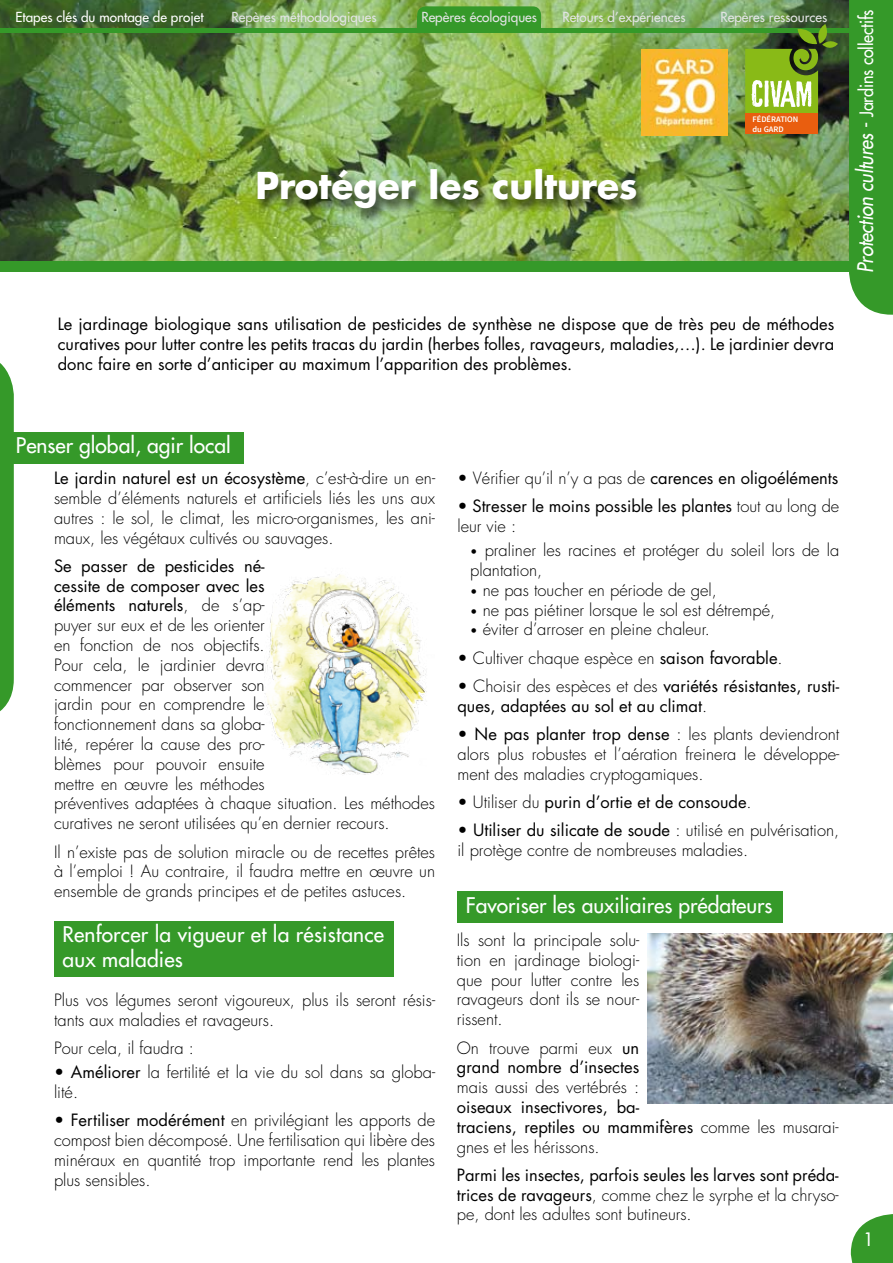
<style>
.page{position:relative;width:893px;height:1263px;background:#fff}
.page>*{position:absolute;margin:0;border:0;box-sizing:border-box;transform-origin:0 0}
.t1{font:700 36px "Futura";color:#fff}
.t2{font:21px/25.2px "Futura";color:#fff}
.t3{font:italic 21px "Futura";color:#fff;scale:.9 1}
.t4{font:18px "Futura";color:#fff}
.t5{font:300 16.5px/19.8px "Futura";color:#000;text-align:justify}
.t6{font:16.5px/19.8px "Futura";color:#000}
.t7{font:13.5px "Futura";color:#e3e4e5}
.t8{font:13.5px "Futura";color:#fff}
.t9{font:600 8.4px/10.1px "Source Sans Pro";color:#fff}
.s1{font-style:normal}
.s2{font-style:normal;font-size:18px}
.s3{font-weight:400}
.s4{font-weight:300}
.s5{font-size:12px}
</style>
<div class="page">
<img style="left:0;top:0;width:849px;height:261px">
<div style="left:0;top:261px;width:889px;height:11px;background:#359929"></div>
<div style="left:849px;top:0;width:44px;height:315px;background:#359929"></div>
<svg style="left:851px;top:1214px;width:42px;height:49px"></svg>
<div style="left:0;top:28px;width:885px;height:5px;background:#359929"></div>
<div style="left:417px;top:6px;width:124px;height:25px;background:#359929;border-radius:9px"></div>
<div style="left:417px;top:16px;width:124px;height:15px;background:#359929"></div>
<img style="left:642px;top:49px;width:85px;height:86px">
<div style="left:745px;top:114px;width:73px;height:20px;background:#e95e0f"></div>
<svg style="left:745px;top:24px;width:93px;height:90px;background:#708f35"></svg>
<div style="left:7px;top:432px;width:237px;height:31px;background:#359929"></div>
<svg style="left:0;top:363px;width:14px;height:348px;background:#429f37"></svg>
<div style="left:254px;top:169px;width:394px;height:55px;background:#000;opacity:.75"></div>
<img style="left:265px;top:574px;width:162px;height:201px">
<div style="left:54px;top:921px;width:339px;height:56px;background:#359929"></div>
<div style="left:457px;top:892px;width:325px;height:31px;background:#359929"></div>
<img style="left:648px;top:933px;width:245px;height:170px">
<p class="t8" style="left:16px;top:9px;width:190px">Etapes clés du montage de projet</p>
<p class="t7" style="left:231px;top:9px;width:147px">Repères méthodologiques</p>
<p class="t7" style="left:421px;top:9px;width:117px">Repères écologiques</p>
<p class="t7" style="left:562px;top:9px;width:125px">Retours d’expériences</p>
<p class="t7" style="left:720px;top:9px;width:108px">Repères ressources</p>
<p class="t3" style="left:852px;top:273px;width:294px;rotate:-90deg">Protection cultures <span class="s1">-</span> <span class="s2">Jardins collectifs</span></p>
<p class="t9" style="left:753px;top:114px;width:47px">FÉDÉRATION du GARD</p>
<h1 class="t1" style="left:255px;top:161px;width:384px">Protéger les cultures</h1>
<p class="t6" style="left:58px;top:314px;width:778px;text-align:justify">Le jardinage biologique sans utilisation de pesticides de synthèse ne dispose que de très peu de méthodes curatives pour lutter contre les petits tracas du jardin (herbes folles, ravageurs, maladies,…). Le jardinier devra donc faire en sorte d’anticiper au maximum l’apparition des problèmes.</p>
<p class="t2" style="left:16px;top:432px;width:216px">Penser global, agir local</p>
<p class="t5" style="left:54px;top:469px;width:383px"><span class="s3">Le jardin naturel est un écosystème</span>, c’est-à-dire un en&shy;semble d’éléments naturels et artificiels liés les uns aux autres : le sol, le climat, les micro-organismes, les ani&shy;maux, les végétaux cultivés ou sauvages.</p>
<p class="t5" style="left:54px;top:556px;width:383px;text-align:left"><span class="s3">Se passer de pesticides né-<br>cessite de composer avec les<br>éléments naturels</span>, de s’ap-<br>puyer sur eux et de les orienter<br>en fonction de nos objectifs.<br>Pour cela, le jardinier devra<br>commencer par observer son<br>jardin pour en comprendre le<br>fonctionnement dans sa globa-<br>lité, repérer la cause des pro-<br>blèmes pour pouvoir ensuite<br>mettre en œuvre les méthodes<br>préventives adaptées à chaque situation. Les méthodes curatives ne seront utilisées qu’en dernier recours.</p>
<p class="t5" style="left:54px;top:842px;width:383px">Il n’existe pas de solution miracle ou de recettes prêtes à l’emploi ! Au contraire, il faudra mettre en œuvre un ensemble de grands principes et de petites astuces.</p>
<p class="t2" style="left:63px;top:922px;width:323px">Renforcer la vigueur et la résistance aux maladies</p>
<p class="t5" style="left:54px;top:991px;width:383px">Plus vos légumes seront vigoureux, plus ils seront résis&shy;tants aux maladies et ravageurs.</p>
<p class="t5" style="left:54px;top:1039px;width:141px">Pour cela, il faudra :</p>
<p class="t5" style="left:54px;top:1063px;width:383px">• <span class="s3">Améliorer</span> la fertilité et la vie du sol dans sa globa&shy;lité.</p>
<p class="t5" style="left:54px;top:1111px;width:383px">• <span class="s3">Fertiliser modérément</span> en privilégiant les apports de compost bien décomposé. Une fertilisation qui libère des minéraux en quantité trop importante rend les plantes plus sensibles.</p>
<p class="t5" style="left:457px;top:469px;width:383px">• Vérifier qu’il n’y a pas de <span class="s3">carences en oligoéléments</span></p>
<p class="t6" style="left:457px;top:497px;width:383px"><span class="s4">•</span> Stresser le moins possible les plantes <span class="s4">tout au long de leur vie :</span></p>
<p class="t5" style="left:470px;top:541px;width:371px"><span class="s5">•</span> praliner les racines et protéger du soleil lors de la plantation,</p>
<p class="t5" style="left:470px;top:580px;width:248px"><span class="s5">•</span> ne pas toucher en période de gel,</p>
<p class="t5" style="left:470px;top:600px;width:307px"><span class="s5">•</span> ne pas piétiner lorsque le sol est détrempé,</p>
<p class="t5" style="left:470px;top:620px;width:241px"><span class="s5">•</span> éviter d’arroser en pleine chaleur.</p>
<p class="t5" style="left:457px;top:648px;width:327px">• Cultiver chaque espèce en <span class="s3">saison favorable</span>.</p>
<p class="t6" style="left:457px;top:676px;width:383px"><span class="s4">• Choisir des espèces et des</span> variétés résistantes, rusti&shy;ques, adaptées au sol et au climat<span class="s4">.</span></p>
<p class="t5" style="left:457px;top:725px;width:383px">• <span class="s3">Ne pas planter trop dense</span> : les plants deviendront alors plus robustes et l’aération freinera le développe&shy;ment des maladies cryptogamiques.</p>
<p class="t6" style="left:457px;top:792px;width:296px"><span class="s4">• Utiliser du</span> purin d’ortie et de consoude<span class="s4">.</span></p>
<p class="t5" style="left:457px;top:821px;width:383px">• <span class="s3">Utiliser du silicate de soude</span> : utilisé en pulvérisation, il protège contre de nombreuses maladies.</p>
<p class="t2" style="left:466px;top:892px;width:308px">Favoriser les auxiliaires prédateurs</p>
<p class="t5" style="left:457px;top:930px;width:184px">Ils sont la principale solu&shy;tion en jardinage biologi&shy;que pour lutter contre les ravageurs dont ils se nour&shy;rissent.</p>
<p class="t6" style="left:457px;top:1038px;width:184px"><span class="s4">On trouve parmi eux</span> un grand nombre d’insectes</p>
<p class="t5" style="left:457px;top:1078px;width:184px">mais aussi des vertébrés :</p>
<p class="t6" style="left:457px;top:1097px;width:383px">oiseaux insectivores, ba-<br>traciens, reptiles ou mammifères <span class="s4">comme les musarai&shy;gnes et les hérissons.</span></p>
<p class="t6" style="left:457px;top:1165px;width:383px;text-align:justify">Parmi les insectes, parfois seules les larves sont préda&shy;trices de ravageurs<span class="s4">, comme chez le syrphe et la chryso&shy;pe, dont les adultes sont butineurs.</span></p>
<p class="t4" style="left:864px;top:1228px;width:12px">1</p>
</div>
